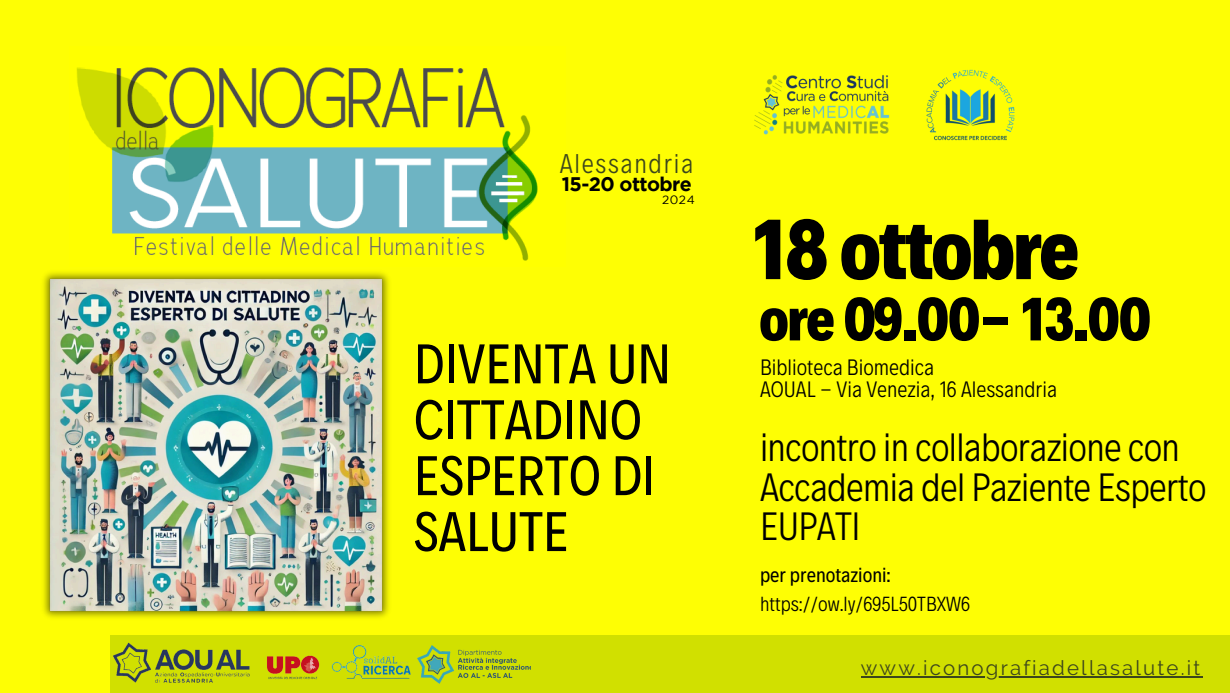
<style>
.page{position:relative;width:1230px;height:693px;background:#fefe04}
.page>*{position:absolute;margin:0;border:0;box-sizing:border-box;transform-origin:0 0}
.t1{font:800 86.1px "Decalotype";letter-spacing:-.03em;color:#000}
.t2{font:800 61.8px "Decalotype";letter-spacing:-.03em;color:#000}
.t3{font:56.4px/55.9px "Decalotype";color:#000}
.t4{font:300 40px/39.8px "Decalotype";letter-spacing:-.015em;color:#000}
.t5{font:300 27.4px "Decalotype";letter-spacing:.06em;color:#3c461c}
.t6{font:300 22.6px "Decalotype";color:#000}
.t7{font:300 20.6px "Decalotype";color:#000}
.t8{font:20.6px "Decalotype";color:#000}
.t9{font:20.4px "Raleway";letter-spacing:.105em;color:#3c461c}
.t10{font:700 19.6px "Gotham";letter-spacing:-.03em;color:#000}
.t11{font:12px "Gotham";color:#000}
</style>
<div class="page">
<img style="left:77px;top:67px;width:461px;height:194px">
<div style="left:110px;top:635px;width:1120px;height:58px;background:#d1e000"></div>
<img style="left:331px;top:645px;width:80px;height:34px">
<img style="left:267px;top:655px;width:53px;height:25px">
<img style="left:417px;top:646px;width:113px;height:37px">
<img style="left:113px;top:642px;width:137px;height:41px">
<hr style="left:861px;top:676px;width:341px;height:2px;background:#3c461c">
<img style="left:43px;top:272px;width:346px;height:346px">
<img style="left:926px;top:69px;width:89px;height:72px">
<img style="left:754px;top:75px;width:136px;height:60px">
<p class="t5" style="left:560px;top:146px;width:135px">Alessandria</p>
<p class="t10" style="left:562px;top:177px;width:132px">15-20 ottobre</p>
<p class="t11" style="left:662px;top:196px;width:34px">2024</p>
<p class="t3" style="left:414px;top:332px;width:259px">DIVENTA UN</p>
<p class="t3" style="left:414px;top:388px;width:243px">CITTADINO<br>ESPERTO DI<br>SALUTE</p>
<p class="t1" style="left:752px;top:192px;width:329px">18 ottobre</p>
<p class="t2" style="left:759px;top:278px;width:394px">ore 09.00- 13.00</p>
<h4 class="t6" style="left:760px;top:352px;width:176px">Biblioteca Biomedica</h4>
<p class="t6" style="left:760px;top:374px;width:299px">AOUAL - Via Venezia, 16 Alessandria</p>
<h2 class="t4" style="left:760px;top:425px;width:448px">incontro in collaborazione con<br>Accademia del Paziente Esperto<br>EUPATI</h2>
<p class="t8" style="left:760px;top:562px;width:132px">per prenotazioni:</p>
<p class="t7" style="left:760px;top:590px;width:212px">https://ow.ly/695L50TBXW6</p>
<p class="t9" style="left:861px;top:656px;width:341px">www.iconografiadellasalute.it</p>
</div>
